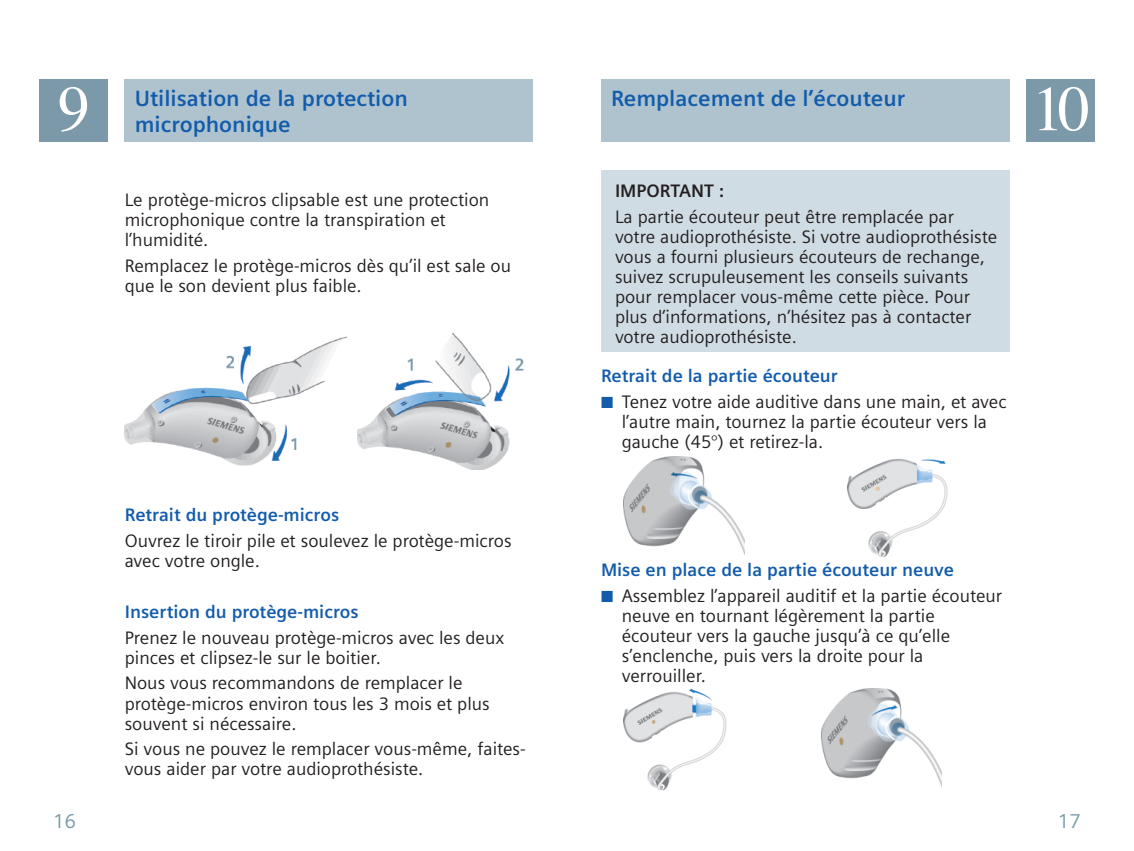
<style>
.page{position:relative;width:1134px;height:851px;background:#fff}
.page>*{position:absolute;margin:0;border:0;box-sizing:border-box;transform-origin:0 0}
.t1{font:64px "Times";color:#fff}
.t2{font:700 22px/26.4px "Siemens Sans";color:#135cab}
.t3{font:20px "Siemens Sans";color:#7b99a9}
.t4{font:18px/20px "Siemens Sans";color:#231f20}
.t5{font:700 18px "Siemens Sans";color:#135cab}
.t6{font:700 18px "Siemens Sans";color:#231f20}
.s1{color:#135cab}
</style>
<div class="page">
<div style="left:40px;top:79px;width:68px;height:63px;background:#7b99a9"></div>
<div style="left:125px;top:79px;width:408px;height:63px;background:#aec3ce"></div>
<div style="left:601px;top:79px;width:408px;height:63px;background:#aec3ce"></div>
<div style="left:1026px;top:79px;width:68px;height:63px;background:#7b99a9"></div>
<div style="left:601px;top:170px;width:408px;height:181px;background:#d0dce3"></div>
<img style="left:358px;top:333px;width:166px;height:137px">
<img style="left:125px;top:337px;width:221px;height:129px">
<img style="left:624px;top:456px;width:120px;height:97px">
<img style="left:848px;top:459px;width:100px;height:99px">
<img style="left:624px;top:688px;width:103px;height:103px">
<img style="left:821px;top:688px;width:121px;height:98px">
<h1 class="t1" style="left:58px;top:71px;width:34px">9</h1>
<p class="t2" style="left:135px;top:85px;width:275px">Utilisation de la protection microphonique</p>
<p class="t2" style="left:611px;top:85px;width:296px">Remplacement de l’écouteur</p>
<p class="t4" style="left:125px;top:190px;width:366px">Le protège-micros clipsable est une protection microphonique contre la transpiration et l’humidité.</p>
<p class="t4" style="left:125px;top:255px;width:388px">Remplacez le protège-micros dès qu’il est sale ou que le son devient plus faible.</p>
<p class="t5" style="left:125px;top:504px;width:216px">Retrait du protège-micros</p>
<p class="t4" style="left:125px;top:530px;width:388px">Ouvrez le tiroir pile et soulevez le protège-micros avec votre ongle.</p>
<p class="t5" style="left:125px;top:601px;width:235px">Insertion du protège-micros</p>
<p class="t4" style="left:125px;top:627px;width:381px">Prenez le nouveau protège-micros avec les deux pinces et clipsez-le sur le boitier.</p>
<p class="t4" style="left:125px;top:673px;width:367px">Nous vous recommandons de remplacer le protège-micros environ tous les 3 mois et plus souvent si nécessaire.</p>
<p class="t4" style="left:125px;top:738px;width:402px">Si vous ne pouvez le remplacer vous-même, faites&shy;vous aider par votre audioprothésiste.</p>
<p class="t6" style="left:615px;top:180px;width:111px">IMPORTANT :</p>
<p class="t4" style="left:615px;top:207px;width:384px">La partie écouteur peut être remplacée par votre audioprothésiste. Si votre audioprothésiste vous a fourni plusieurs écouteurs de rechange, suivez scrupuleusement les conseils suivants pour remplacer vous-même cette pièce. Pour plus d’informations, n’hésitez pas à contacter votre audioprothésiste.</p>
<p class="t5" style="left:601px;top:365px;width:238px">Retrait de la partie écouteur</p>
<p class="t4" style="left:622px;top:391px;width:386px;text-indent:-21px"><span class="s1">■</span> Tenez votre aide auditive dans une main, et avec l’autre main, tournez la partie écouteur vers la gauche (45°) et retirez-la.</p>
<p class="t5" style="left:601px;top:559px;width:354px">Mise en place de la partie écouteur neuve</p>
<p class="t4" style="left:622px;top:585px;width:382px;text-indent:-21px"><span class="s1">■</span> Assemblez l’appareil auditif et la partie écouteur neuve en tournant légèrement la partie écouteur vers la gauche jusqu’à ce qu’elle s’enclenche, puis vers la droite pour la verrouiller.</p>
<h1 class="t1" style="left:1032px;top:71px;width:59px">10</h1>
<p class="t3" style="left:53px;top:809px;width:25px">16</p>
<p class="t3" style="left:1058px;top:809px;width:25px">17</p>
</div>
